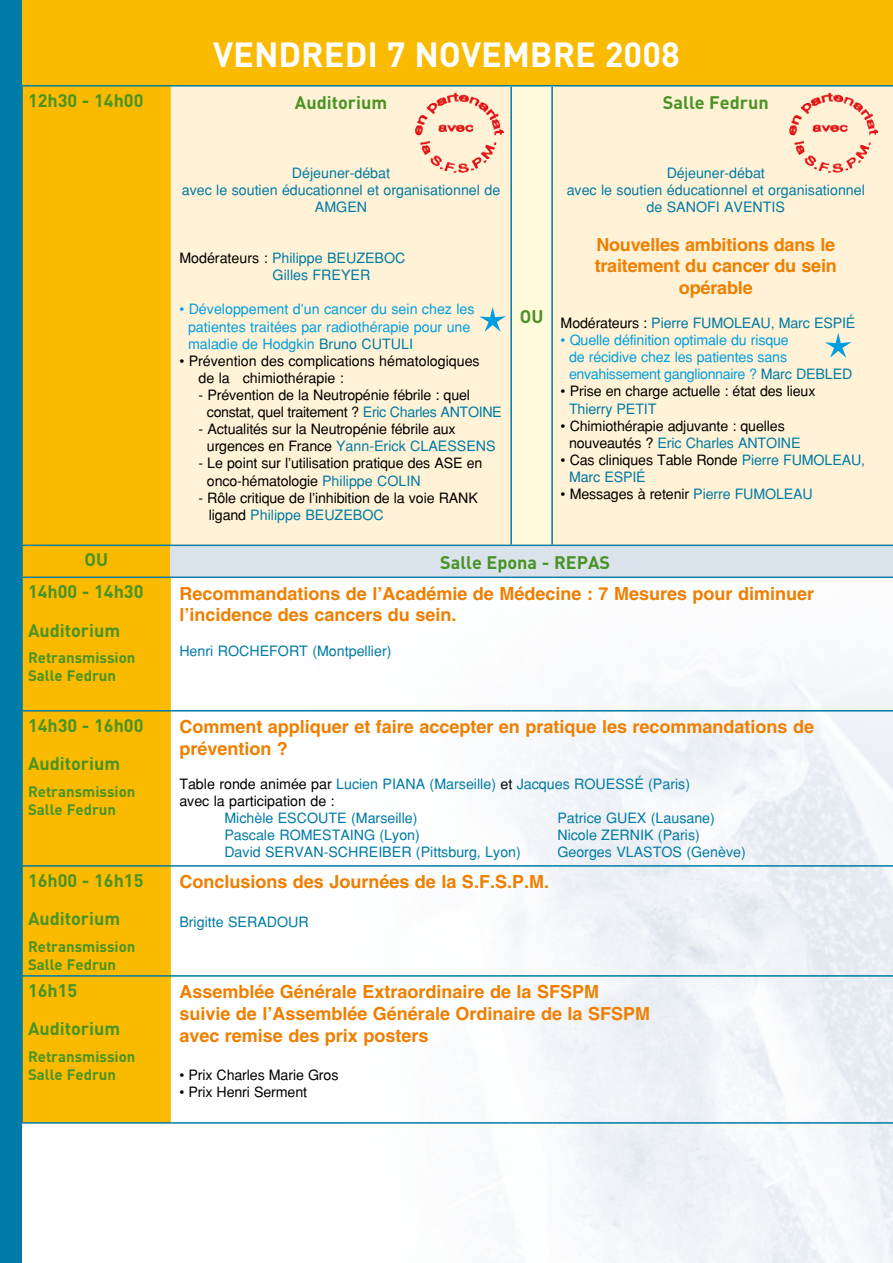
<style>
.page{position:relative;width:893px;height:1263px;background:#fff}
.page>*{position:absolute;margin:0;border:0;box-sizing:border-box;transform-origin:0 0}
.t1{font:700 34.5px "DIN";color:#fff}
.t2{font:700 18px/21.6px "Helvetica";color:#ee7f00}
.t3{font:700 18px/38.5px "DIN";color:#499324}
.t4{font:700 15px/18px "DIN";color:#499324}
.t5{font:14.25px/17.1px "Helvetica";letter-spacing:-.01em;color:#000}
.t6{font:14.25px/17.1px "Helvetica";color:#007ba5;text-align:center}
.t7{font:14.25px/17.1px "Helvetica";letter-spacing:-.005em;color:#009ee0}
.s1{color:#000}
.s2{color:#007ba5}
</style>
<div class="page">
<div style="left:0;top:0;width:893px;height:85px;background:#faba00"></div>
<div style="left:0;top:0;width:21px;height:1263px;background:#007ba5"></div>
<div style="left:23px;top:87px;width:148px;height:1035px;background:#faba00"></div>
<div style="left:171px;top:87px;width:722px;height:458px;background:#fff2d6"></div>
<div style="left:511px;top:86px;width:41px;height:459px;background:#fffbdb"></div>
<div style="left:171px;top:545px;width:722px;height:32px;background:#dae2ec"></div>
<hr style="left:21px;top:85px;width:150px;height:2px;background:#007ba5">
<hr style="left:21px;top:87px;width:2px;height:458px;background:#007ba5">
<hr style="left:171px;top:85px;width:340px;height:2px;background:#007ba5">
<hr style="left:511px;top:85px;width:41px;height:2px;background:#007ba5">
<hr style="left:510px;top:87px;width:2px;height:458px;background:#007ba5">
<hr style="left:552px;top:85px;width:341px;height:2px;background:#007ba5">
<hr style="left:551px;top:87px;width:2px;height:458px;background:#007ba5">
<hr style="left:21px;top:545px;width:150px;height:1px;background:#007ba5">
<hr style="left:21px;top:546px;width:2px;height:30px;background:#007ba5">
<hr style="left:171px;top:545px;width:340px;height:1px;background:#007ba5">
<hr style="left:511px;top:545px;width:41px;height:1px;background:#007ba5">
<hr style="left:552px;top:545px;width:341px;height:1px;background:#007ba5">
<hr style="left:21px;top:576px;width:150px;height:2px;background:#007ba5">
<hr style="left:21px;top:578px;width:2px;height:132px;background:#007ba5">
<hr style="left:171px;top:576px;width:340px;height:2px;background:#007ba5">
<hr style="left:511px;top:576px;width:41px;height:2px;background:#007ba5">
<hr style="left:552px;top:576px;width:341px;height:2px;background:#007ba5">
<hr style="left:21px;top:710px;width:150px;height:1px;background:#007ba5">
<hr style="left:21px;top:711px;width:2px;height:154px;background:#007ba5">
<hr style="left:171px;top:710px;width:340px;height:1px;background:#007ba5">
<hr style="left:511px;top:710px;width:41px;height:1px;background:#007ba5">
<hr style="left:552px;top:710px;width:341px;height:1px;background:#007ba5">
<hr style="left:21px;top:865px;width:150px;height:2px;background:#007ba5">
<hr style="left:21px;top:867px;width:2px;height:108px;background:#007ba5">
<hr style="left:171px;top:865px;width:340px;height:2px;background:#007ba5">
<hr style="left:511px;top:865px;width:41px;height:2px;background:#007ba5">
<hr style="left:552px;top:865px;width:341px;height:2px;background:#007ba5">
<hr style="left:21px;top:975px;width:150px;height:2px;background:#007ba5">
<hr style="left:21px;top:977px;width:2px;height:145px;background:#007ba5">
<hr style="left:171px;top:975px;width:340px;height:2px;background:#007ba5">
<hr style="left:511px;top:975px;width:41px;height:2px;background:#007ba5">
<hr style="left:552px;top:975px;width:341px;height:2px;background:#007ba5">
<hr style="left:21px;top:1122px;width:150px;height:2px;background:#007ba5">
<hr style="left:171px;top:1122px;width:340px;height:2px;background:#007ba5">
<hr style="left:511px;top:1122px;width:41px;height:2px;background:#007ba5">
<hr style="left:552px;top:1122px;width:341px;height:2px;background:#007ba5">
<img style="left:426px;top:93px;width:63px;height:21px">
<img style="left:801px;top:93px;width:62px;height:21px">
<svg style="left:825px;top:333px;width:27px;height:25px"></svg>
<svg style="left:479px;top:307px;width:27px;height:25px"></svg>
<h1 class="t1" style="left:213px;top:32px;width:22px">VENDREDI</h1>
<h1 class="t1" style="left:387px;top:32px;width:51px">7 NOVEMBRE</h1>
<h1 class="t1" style="left:605px;top:32px;width:76px">2008</h1>
<p class="t3" style="left:28px;top:80px;width:117px">12h30 - 14h00</p>
<p class="t3" style="left:295px;top:83px;width:94px">Auditorium</p>
<p class="t3" style="left:663px;top:83px;width:107px">Salle Fedrun</p>
<p class="t6" style="left:182px;top:164px;width:320px">Déjeuner-débat<br>avec le soutien éducationnel et organisationnel de<br>AMGEN</p>
<p class="t6" style="left:273px;top:249px;width:134px;text-align:left;text-indent:-93px"><span class="s1">Modérateurs :</span> Philippe BEUZEBOC<br>Gilles FREYER</p>
<p class="t7" style="left:188px;top:301px;width:288px;text-indent:-9px">• Développement d’un cancer du sein chez les patientes traitées par radiothérapie pour une maladie de Hodgkin <span class="s2">Bruno CUTULI</span></p>
<p class="t5" style="left:198px;top:352px;width:283px;text-indent:-19px">• Prévention des complications hématologiques de la chimiothérapie :</p>
<p class="t5" style="left:207px;top:386px;width:296px;text-indent:-8px">- Prévention de la Neutropénie fébrile : quel constat, quel traitement ? <span class="s2">Eric Charles ANTOINE</span></p>
<p class="t5" style="left:207px;top:420px;width:290px;text-indent:-8px">- Actualités sur la Neutropénie fébrile aux urgences en France <span class="s2">Yann-Erick CLAESSENS</span></p>
<p class="t5" style="left:207px;top:455px;width:277px;text-indent:-8px">- Le point sur l’utilisation pratique des ASE en onco-hématologie <span class="s2">Philippe COLIN</span></p>
<p class="t5" style="left:209px;top:489px;width:270px;text-indent:-10px">- Rôle critique de l’inhibition de la voie RANK ligand <span class="s2">Philippe BEUZEBOC</span></p>
<p class="t3" style="left:520px;top:296px;width:25px">OU</p>
<p class="t6" style="left:567px;top:164px;width:300px">Déjeuner-débat<br>avec le soutien éducationnel et organisationnel de SANOFI AVENTIS</p>
<p class="t2" style="left:595px;top:233px;width:244px;text-align:center">Nouvelles ambitions dans le traitement du cancer du sein opérable</p>
<p class="t6" style="left:561px;top:314px;width:296px"><span class="s1">Modérateurs :</span> Pierre FUMOLEAU, Marc ESPIÉ</p>
<p class="t7" style="left:569px;top:331px;width:285px;text-indent:-8px">• Quelle définition optimale du risque<br>de récidive chez les patientes sans envahissement ganglionnaire ? <span class="s2">Marc DEBLED</span></p>
<p class="t5" style="left:561px;top:383px;width:256px">• Prise en charge actuelle : état des lieux</p>
<p class="t6" style="left:569px;top:400px;width:89px">Thierry PETIT</p>
<p class="t5" style="left:569px;top:417px;width:233px;text-indent:-8px">• Chimiothérapie adjuvante : quelles nouveautés ? <span class="s2">Eric Charles ANTOINE</span></p>
<p class="t6" style="left:569px;top:451px;width:298px;text-align:left;text-indent:-8px"><span class="s1">• Cas cliniques Table Ronde</span> Pierre FUMOLEAU,<br>Marc ESPIÉ</p>
<p class="t5" style="left:561px;top:485px;width:254px">• Messages à retenir <span class="s2">Pierre FUMOLEAU</span></p>
<p class="t3" style="left:85px;top:540px;width:25px">OU</p>
<p class="t3" style="left:440px;top:542px;width:172px">Salle Epona - RE PAS</p>
<p class="t3" style="left:28px;top:572px;width:117px">14h00 - 14h30<br>Auditorium</p>
<p class="t4" style="left:28px;top:648px;width:109px">Retransmission<br>Salle Fedrun</p>
<p class="t2" style="left:179px;top:582px;width:636px">Recommandations de l’Académie de Médecine : 7 Mesures pour diminuer l’incidence des cancers du sein.</p>
<p class="t6" style="left:179px;top:642px;width:214px">Henri ROCHEFORT (Montpellier)</p>
<p class="t3" style="left:28px;top:705px;width:117px">14h30 - 16h00<br>Auditorium</p>
<p class="t4" style="left:28px;top:782px;width:109px">Retransmission<br>Salle Fedrun</p>
<p class="t3" style="left:28px;top:860px;width:117px">16h00 - 16h15<br>Auditorium</p>
<p class="t4" style="left:28px;top:937px;width:109px">Retransmission<br>Salle Fedrun</p>
<p class="t3" style="left:28px;top:970px;width:94px">16h15<br>Auditorium</p>
<p class="t4" style="left:28px;top:1047px;width:109px">Retransmission<br>Salle Fedrun</p>
<p class="t2" style="left:179px;top:716px;width:636px">Comment appliquer et faire accepter en pratique les recommandations de prévention ?</p>
<p class="t5" style="left:179px;top:775px;width:512px">Table ronde animée par <span class="s2">Lucien PIANA (Marseille)</span> et <span class="s2">Jacques ROUESSÉ (Paris) </span>avec la participation de :</p>
<p class="t6" style="left:224px;top:809px;width:195px">Michèle ESCOUTE (Marseille)</p>
<p class="t6" style="left:557px;top:809px;width:159px">Patrice GUEX (Lausane)</p>
<p class="t6" style="left:224px;top:826px;width:197px">Pascale ROMESTAING (Lyon)</p>
<p class="t6" style="left:557px;top:826px;width:144px">Nicole ZERNIK (Paris)</p>
<p class="t6" style="left:224px;top:844px;width:298px">David SERVAN-SCHREIBER (Pittsburg, Lyon)</p>
<p class="t6" style="left:557px;top:844px;width:190px">Georges VLASTOS (Genève)</p>
<p class="t2" style="left:179px;top:871px;width:371px">Conclusions des Journées de la S.F.S.P.M.</p>
<p class="t6" style="left:179px;top:913px;width:131px">Brigitte SERADOUR</p>
<p class="t2" style="left:179px;top:981px;width:472px">Assemblée Générale Extraordinaire de la SFSPM suivie de l’Assemblée Générale Ordinaire de la SFSPM avec remise des prix posters</p>
<p class="t5" style="left:179px;top:1066px;width:161px">• Prix Charles Marie Gros</p>
<p class="t5" style="left:179px;top:1083px;width:129px">• Prix Henri Serment</p>
</div>
